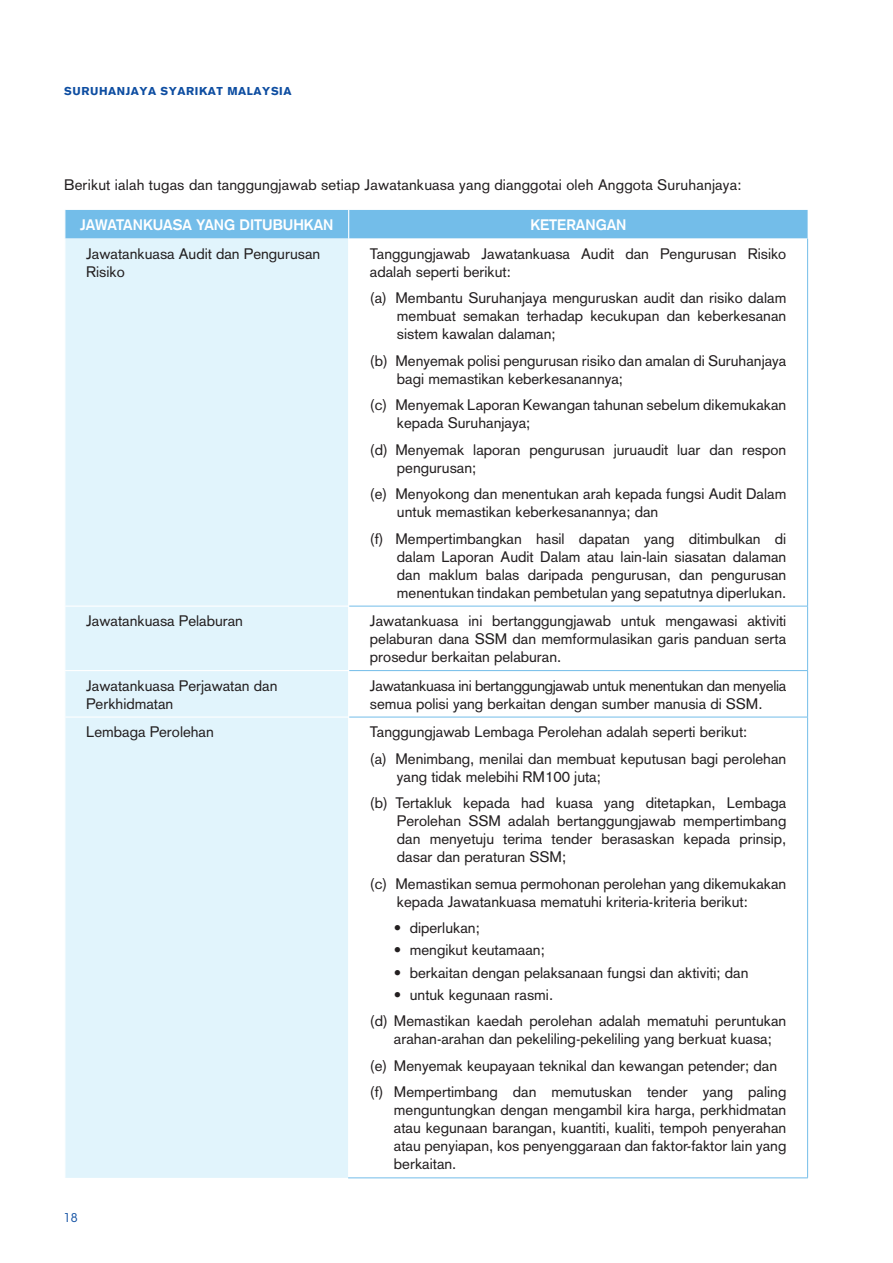
<style>
.page{position:relative;width:893px;height:1263px;background:#fff}
.page>*{position:absolute;margin:0;border:0;box-sizing:border-box;transform-origin:0 0}
.t1{font:15px/18px "Akzidenz Grotesk";color:#231f20}
.t2{font:15px/18px "Akzidenz Grotesk";letter-spacing:-.02em;color:#231f20}
.t3{font:700 15px "Akzidenz Grotesk";color:#fff}
.t4{font:12px "ITC Avant Garde Std";color:#0d4da1}
.t5{font:900 11.25px "Akzidenz Grotesk";letter-spacing:.05em;color:#0d4da1}
</style>
<div class="page">
<div style="left:65px;top:239px;width:283px;height:939px;background:#e1f4fc"></div>
<div style="left:65px;top:210px;width:743px;height:29px;background:#73bde9"></div>
<hr style="left:64px;top:605px;width:285px;height:2px;background:#fff">
<hr style="left:64px;top:670px;width:285px;height:1px;background:#fff">
<hr style="left:64px;top:716px;width:285px;height:2px;background:#fff">
<hr style="left:807px;top:239px;width:1px;height:367px;background:#73bde9">
<hr style="left:349px;top:606px;width:459px;height:1px;background:#73bde9">
<hr style="left:807px;top:606px;width:1px;height:64px;background:#73bde9">
<hr style="left:349px;top:670px;width:459px;height:1px;background:#73bde9">
<hr style="left:807px;top:671px;width:1px;height:46px;background:#73bde9">
<hr style="left:349px;top:717px;width:459px;height:1px;background:#73bde9">
<hr style="left:807px;top:717px;width:1px;height:461px;background:#73bde9">
<hr style="left:348px;top:1177px;width:460px;height:1px;background:#73bde9">
<p class="t5" style="left:64px;top:84px;width:229px">SURUHANJAYA SYARIKAT MALAYSIA</p>
<p class="t1" style="left:64px;top:177px;width:679px">Berikut ialah tugas dan tanggungjawab setiap Jawatankuasa yang dianggotai oleh Anggota Suruhanjaya:</p>
<p class="t3" style="left:80px;top:219px;width:255px">JAWATANKUASA YANG DITUBUHKAN</p>
<p class="t3" style="left:530px;top:219px;width:98px">KETERANGAN</p>
<p class="t1" style="left:86px;top:246px;width:236px">Jawatankuasa Audit dan Pengurusan<br>Risiko</p>
<p class="t1" style="left:370px;top:246px;width:418px">Tanggungjawab Jawatankuasa Audit dan Pengurusan Risiko adalah seperti berikut:</p>
<p class="t1" style="left:397px;top:290px;width:391px;text-align:justify;text-indent:-27px">(a) Membantu Suruhanjaya menguruskan audit dan risiko dalam membuat semakan terhadap kecukupan dan keberkesanan sistem kawalan dalaman;</p>
<p class="t1" style="left:397px;top:353px;width:391px;text-indent:-27px">(b) Menyemak polisi pengurusan risiko dan amalan di Suruhanjaya bagi memastikan keberkesanannya;</p>
<p class="t1" style="left:397px;top:397px;width:391px;text-indent:-27px">(c) Menyemak Laporan Kewangan tahunan sebelum dikemukakan kepada Suruhanjaya;</p>
<p class="t1" style="left:397px;top:442px;width:391px;text-indent:-27px">(d) Menyemak laporan pengurusan juruaudit luar dan respon pengurusan;</p>
<p class="t1" style="left:397px;top:486px;width:391px;text-indent:-27px">(e) Menyokong dan menentukan arah kepada fungsi Audit Dalam untuk memastikan keberkesanannya; dan</p>
<p class="t1" style="left:397px;top:531px;width:391px;text-align:justify;text-indent:-27px">(f) Mempertimbangkan hasil dapatan yang ditimbulkan di dalam Laporan Audit Dalam atau lain-lain siasatan dalaman dan maklum balas daripada pengurusan, dan pengurusan menentukan tindakan pembetulan yang sepatutnya diperlukan.</p>
<p class="t1" style="left:86px;top:613px;width:158px">Jawatankuasa Pelaburan</p>
<p class="t1" style="left:370px;top:613px;width:418px;text-align:justify">Jawatankuasa ini bertanggungjawab untuk mengawasi aktiviti pelaburan dana SSM dan memformulasikan garis panduan serta prosedur berkaitan pelaburan.</p>
<p class="t1" style="left:86px;top:678px;width:193px">Jawatankuasa Perjawatan dan<br>Perkhidmatan</p>
<p class="t2" style="left:370px;top:678px;width:418px">Jawatankuasa ini bertanggungjawab untuk menentukan dan menyelia semua polisi yang berkaitan dengan sumber manusia di SSM.</p>
<p class="t1" style="left:86px;top:724px;width:129px">Lembaga Perolehan</p>
<p class="t1" style="left:370px;top:720px;width:418px;line-height:26.5px">Tanggungjawab Lembaga Perolehan adalah seperti berikut:<br>(a) Menimbang, menilai dan membuat keputusan bagi perolehan</p>
<p class="t1" style="left:370px;top:764px;width:418px;line-height:26.5px;text-indent:27px">yang tidak melebihi RM100 juta;<br>(b) Tertakluk kepada had kuasa yang ditetapkan, Lembaga</p>
<p class="t1" style="left:397px;top:813px;width:391px;text-align:justify">Perolehan SSM adalah bertanggungjawab mempertimbang dan menyetuju terima tender berasaskan kepada prinsip, dasar dan peraturan SSM;</p>
<p class="t1" style="left:397px;top:876px;width:391px;text-indent:-27px">(c) Memastikan semua permohonan perolehan yang dikemukakan kepada Jawatankuasa mematuhi kriteria-kriteria berikut:</p>
<p class="t1" style="left:394px;top:920px;width:87px">• diperlukan;</p>
<p class="t1" style="left:394px;top:943px;width:152px">• mengikut keutamaan;</p>
<p class="t1" style="left:394px;top:965px;width:356px">• berkaitan dengan pelaksanaan fungsi dan aktiviti; dan</p>
<p class="t1" style="left:370px;top:983px;width:418px;line-height:26.5px;text-indent:24px">• untuk kegunaan rasmi.<br>(d) Memastikan kaedah perolehan adalah mematuhi peruntukan</p>
<p class="t1" style="left:370px;top:1027px;width:418px;line-height:26.5px;text-indent:24px">arahan-arahan dan pekeliling-pekeliling yang berkuat kuasa; (e) Menyemak keupayaan teknikal dan kewangan petender; dan (f) Mempertimbang dan memutuskan tender yang paling</p>
<p class="t1" style="left:394px;top:1103px;width:394px;text-align:justify">menguntungkan dengan mengambil kira harga, perkhidmatan atau kegunaan barangan, kuantiti, kualiti, tempoh penyerahan atau penyiapan, kos penyenggaraan dan faktor-faktor lain yang berkaitan.</p>
<p class="t4" style="left:64px;top:1211px;width:15px">18</p>
</div>
